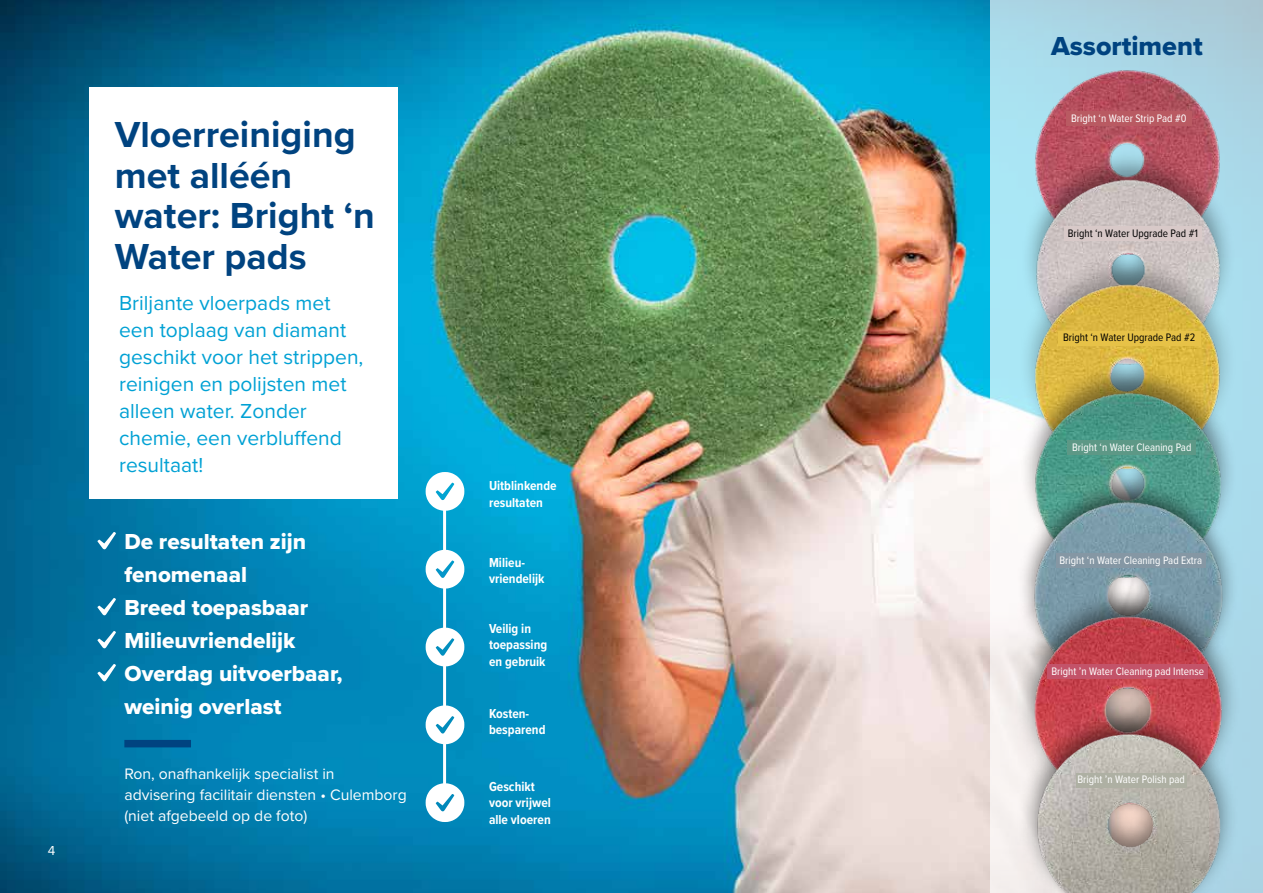
<style>
.page{position:relative;width:1263px;height:893px;background:#fff}
.page>*{position:absolute;margin:0;border:0;box-sizing:border-box;transform-origin:0 0}
.t1{font:700 37.5px/40.5px "Proxima Nova";color:#004380}
.t2{font:27px "Proxima Nova Extrabld";color:#004380}
.t3{font:22.5px/33px "Proxima Nova Extrabld";color:#fff}
.t4{font:21px/27px "Proxima Nova";color:#00a1d4}
.t5{font:15.75px/21px "Proxima Nova";color:#fff}
.t6{font:700 13.5px/16.5px "Proxima Nova Cond";color:#fff}
.t7{font:13.5px "Proxima Nova";color:#fff}
.t8{font:11.25px "Proxima Nova Cond";color:#fff}
.t9{font:11.25px "Proxima Nova Cond";color:#000}
</style>
<div class="page">
<img style="left:0;top:0;width:990px;height:893px">
<div style="left:89px;top:87px;width:309px;height:412px;background:#fff"></div>
<div style="left:124px;top:740px;width:67px;height:7px;background:#004380"></div>
<svg style="left:990px;top:0;width:273px;height:893px;fill:#aadbeb"></svg>
<svg style="left:97px;top:532px;width:19px;height:17px"></svg>
<svg style="left:97px;top:598px;width:19px;height:17px"></svg>
<svg style="left:97px;top:631px;width:19px;height:17px"></svg>
<svg style="left:97px;top:664px;width:19px;height:17px"></svg>
<hr style="left:443px;top:507px;width:3px;height:48px;background:#fff">
<hr style="left:443px;top:584px;width:3px;height:44px;background:#fff">
<hr style="left:443px;top:662px;width:3px;height:44px;background:#fff">
<hr style="left:443px;top:741px;width:3px;height:43px;background:#fff">
<svg style="left:426px;top:472px;width:38px;height:39px"></svg>
<svg style="left:426px;top:550px;width:38px;height:39px"></svg>
<svg style="left:426px;top:628px;width:38px;height:38px"></svg>
<svg style="left:426px;top:705px;width:38px;height:39px"></svg>
<svg style="left:426px;top:783px;width:38px;height:39px"></svg>
<img style="left:1032px;top:68px;width:192px;height:81px">
<div style="left:1066px;top:111px;width:125px;height:15px;background:#b95a62"></div>
<div style="left:1020px;top:149px;width:216px;height:218px;background:#000;opacity:.36"></div>
<img style="left:1032px;top:176px;width:192px;height:77px">
<div style="left:1064px;top:226px;width:137px;height:15px;background:#d8c9c8"></div>
<div style="left:1017px;top:253px;width:220px;height:219px;background:#000;opacity:.27"></div>
<img style="left:1031px;top:280px;width:192px;height:82px">
<div style="left:1058px;top:331px;width:142px;height:14px;background:#e7c247"></div>
<div style="left:1019px;top:362px;width:218px;height:218px;background:#000;opacity:.43"></div>
<img style="left:1032px;top:390px;width:192px;height:87px">
<div style="left:1067px;top:441px;width:129px;height:14px;background:#5d9886"></div>
<div style="left:1017px;top:477px;width:222px;height:221px;background:#000;opacity:.51"></div>
<img style="left:1032px;top:499px;width:192px;height:89px">
<div style="left:1056px;top:554px;width:150px;height:14px;background:#8597a4"></div>
<div style="left:1015px;top:588px;width:225px;height:226px;background:#000;opacity:.51"></div>
<img style="left:1020px;top:600px;width:216px;height:106px">
<div style="left:1047px;top:664px;width:161px;height:15px;background:#c35369"></div>
<div style="left:1017px;top:706px;width:222px;height:187px;background:#000;opacity:.51"></div>
<img style="left:1020px;top:723px;width:214px;height:170px">
<div style="left:1076px;top:773px;width:110px;height:15px;background:#aeb0a3"></div>
<p class="t7" style="left:48px;top:841px;width:9px">4</p>
<h1 class="t1" style="left:115px;top:114px;width:262px">Vloerreiniging met alléén water: Bright ‘n<br>Water pads</h1>
<p class="t4" style="left:119px;top:289px;width:246px">Briljante vloerpads met een toplaag van diamant geschikt voor het strippen, reinigen en polijsten met alleen water. Zonder chemie, een verbluffend resultaat!</p>
<p class="t3" style="left:124px;top:525px;width:220px">De resultaten zijn fenomenaal<br>Breed toepasbaar<br>Milieuvriendelijk<br>Overdag uitvoerbaar, weinig overlast</p>
<p class="t5" style="left:124px;top:762px;width:284px">Ron, onafhankelijk specialist in advisering facilitair diensten • Culemborg (niet afgebeeld op de foto)</p>
<p class="t6" style="left:489px;top:477px;width:69px">Uitblinkende resultaten</p>
<p class="t6" style="left:489px;top:554px;width:57px">Milieu&shy;vriendelijk</p>
<p class="t6" style="left:489px;top:620px;width:60px">Veilig in toepassing en gebruik</p>
<p class="t6" style="left:489px;top:705px;width:58px">Kosten&shy;besparend</p>
<p class="t6" style="left:489px;top:777px;width:63px">Geschikt voor vrijwel alle vloeren</p>
<p class="t2" style="left:1051px;top:26px;width:153px">Assortiment</p>
<p class="t8" style="left:1071px;top:110px;width:117px">Bright ‘n Water Strip Pad #0</p>
<p class="t9" style="left:1068px;top:225px;width:132px">Bright ‘n Water Upgrade Pad #1</p>
<p class="t9" style="left:1063px;top:329px;width:134px">Bright ‘n Water Upgrade Pad #2</p>
<p class="t8" style="left:1072px;top:439px;width:121px">Bright ‘n Water Cleaning Pad</p>
<p class="t8" style="left:1059px;top:552px;width:144px">Bright ‘n Water Cleaning Pad Extra</p>
<p class="t8" style="left:1051px;top:663px;width:154px">Bright ’n Water Cleaning pad Intense</p>
<p class="t8" style="left:1077px;top:771px;width:109px">Bright ’n Water Polish pad</p>
</div>
